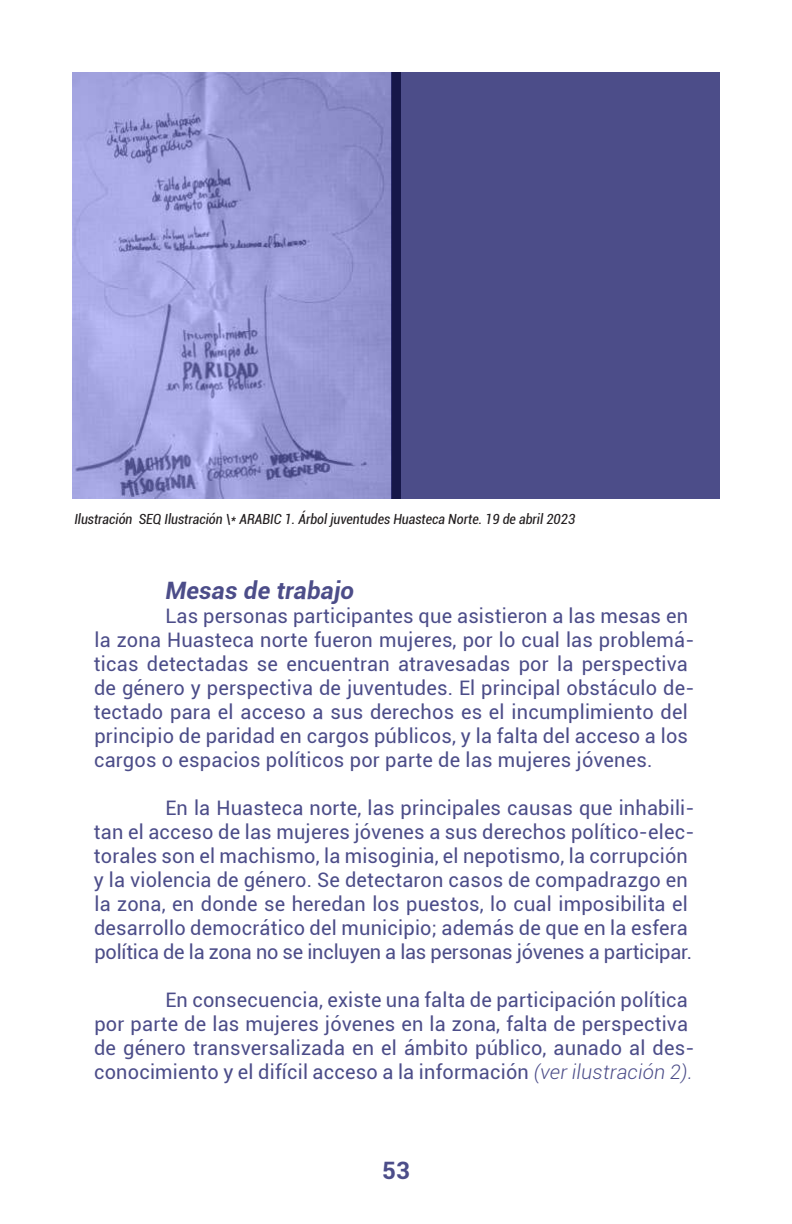
<style>
.page{position:relative;width:792px;height:1224px;background:#fff}
.page>*{position:absolute;margin:0;border:0;box-sizing:border-box;transform-origin:0 0}
.t1{font:italic 700 24px "Roboto";letter-spacing:.01em;color:#4c4d89}
.t2{font:700 24px "Roboto";color:#4c4d89}
.t3{font:20px/24px "Roboto";letter-spacing:.01em;color:#4c4d89}
.t4{font:italic condensed 14px "Roboto";color:#231f20}
.s1{font-weight:300;font-style:italic}
</style>
<div class="page">
<img style="left:72px;top:72px;width:319px;height:427px">
<div style="left:391px;top:72px;width:329px;height:427px;background:#4c4d89"></div>
<p class="t4" style="left:74px;top:513px;width:502px">Ilustración SEQ Ilustración \* ARABIC 1. Árbol juventudes Huasteca Norte. 19 de abril 2023</p>
<p class="t1" style="left:165px;top:579px;width:190px">Mesas de trabajo</p>
<p class="t3" style="left:94px;top:605px;width:602px;text-indent:71px">Las personas participantes que asistieron a las mesas en la zona Huasteca norte fueron mujeres, por lo cual las problemá&shy;ticas detectadas se encuentran atravesadas por la perspectiva de género y perspectiva de juventudes. El principal obstáculo de&shy;tectado para el acceso a sus derechos es el incumplimiento del principio de paridad en cargos públicos, y la falta del acceso a los cargos o espacios políticos por parte de las mujeres jóvenes.</p>
<p class="t3" style="left:94px;top:797px;width:602px;text-indent:72px">En la Huasteca norte, las principales causas que inhabili&shy;tan el acceso de las mujeres jóvenes a sus derechos político-elec&shy;torales son el machismo, la misoginia, el nepotismo, la corrupción y la violencia de género. Se detectaron casos de compadrazgo en la zona, en donde se heredan los puestos, lo cual imposibilita el desarrollo democrático del municipio; además de que en la esfera política de la zona no se incluyen a las personas jóvenes a participar.</p>
<p class="t3" style="left:94px;top:989px;width:602px;text-indent:71px">En consecuencia, existe una falta de participación política por parte de las mujeres jóvenes en la zona, falta de perspectiva de género transversalizada en el ámbito público, aunado al des&shy;conocimiento y el difícil acceso a la información <span class="s1">(ver ilustración 2).</span></p>
<p class="t2" style="left:382px;top:1157px;width:29px">53</p>
</div>
